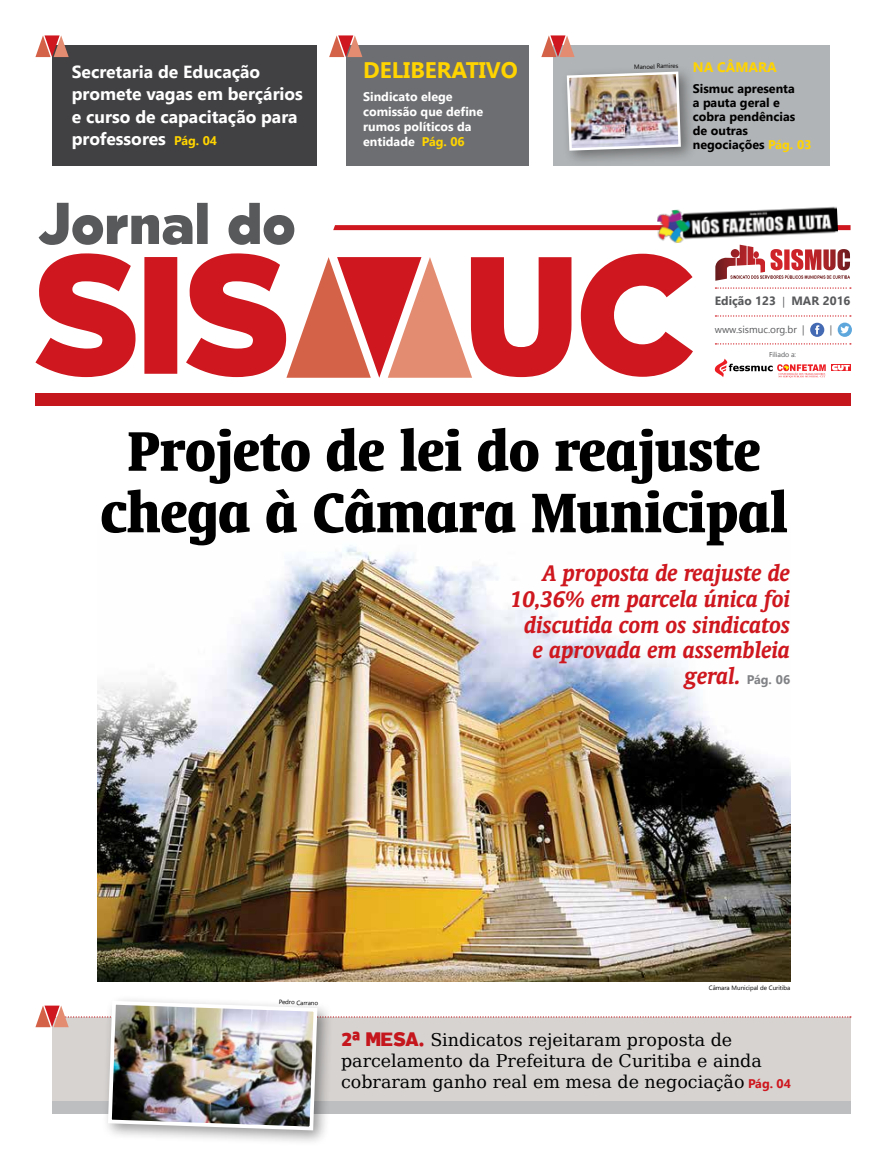
<style>
.page{position:relative;width:886px;height:1170px;background:#fff}
.page>*{position:absolute;margin:0;border:0;box-sizing:border-box;transform-origin:0 0}
.t1{font:700 condensed 63.38px/61.5px "Oranda BT";color:#000;text-align:center}
.t2{font:italic 700 25.75px/25.8px "Oranda BT";color:#ce171e;text-align:right}
.t3{font:700 22.5px "Khmer UI";color:#ffd400}
.t4{font:17.5px/21px "DejaVu Serif";color:#000}
.t5{font:700 17.5px/22.5px "Khmer UI";color:#fff}
.t6{font:700 13.75px "Khmer UI";color:#ffd400}
.t7{font:700 12.5px/14px "Khmer UI";color:#000}
.t8{font:700 12.5px/15.2px "Khmer UI";color:#fff}
.t9{font:700 12px "Khmer UI";color:#58595b}
.t10{font:10px "Khmer UI";color:#58595b}
.t11{font:7px "Khmer UI";letter-spacing:-.01em;color:#58595b}
.t12{font:6.25px "Khmer UI";color:#000}
.s1{font-size:12.5px;color:#ffd400}
.s2{color:#ffd400}
.s3{font-weight:400;font-size:10.75px}
.s4{font-family:"Khmer UI";font-style:normal;font-size:12.5px;color:#808285}
.s5{font-family:"Clan";font-weight:900;color:#c4161c}
.s6{font-family:"Tabarra";font-weight:900;color:#c4161c}
.s7{font-family:"Khmer UI";font-weight:700;font-size:12.5px;color:#ce171e}
</style>
<div class="page">
<img style="left:98px;top:545px;width:692px;height:436px">
<div style="left:35px;top:393px;width:815px;height:12px;background:#c4161c"></div>
<div style="left:52px;top:45px;width:264px;height:120px;background:#414042"></div>
<svg style="left:35px;top:35px;width:34px;height:22px"></svg>
<div style="left:346px;top:45px;width:182px;height:120px;background:#6d6e71"></div>
<svg style="left:329px;top:35px;width:33px;height:22px"></svg>
<div style="left:553px;top:45px;width:276px;height:120px;background:#b1b4b6"></div>
<svg style="left:541px;top:35px;width:34px;height:22px"></svg>
<svg style="left:333px;top:225px;width:517px;height:5px;background:#cf1d24"></svg>
<svg style="left:810px;top:322px;width:14px;height:15px"></svg>
<svg style="left:838px;top:322px;width:14px;height:15px"></svg>
<svg style="left:840px;top:326px;width:9px;height:7px"></svg>
<svg style="left:39px;top:203px;width:255px;height:42px"></svg>
<svg style="left:35px;top:253px;width:658px;height:124px;fill:#ce171e"></svg>
<svg style="left:286px;top:257px;width:186px;height:121px"></svg>
<img style="left:657px;top:206px;width:181px;height:37px">
<svg style="left:715px;top:287px;width:136px;height:2px"></svg>
<svg style="left:715px;top:315px;width:136px;height:1px"></svg>
<svg style="left:715px;top:343px;width:136px;height:1px"></svg>
<svg style="left:730px;top:245px;width:120px;height:34px"></svg>
<svg style="left:831px;top:364px;width:19px;height:7px"></svg>
<svg style="left:832px;top:365px;width:18px;height:5px"></svg>
<svg style="left:715px;top:358px;width:111px;height:20px"></svg>
<div style="left:560px;top:65px;width:137px;height:102px;background:#000;opacity:.4"></div>
<img style="left:565px;top:70px;width:117px;height:82px">
<div style="left:101px;top:994px;width:233px;height:152px;background:#000;opacity:.4"></div>
<img style="left:35px;top:998px;width:816px;height:134px">
<p class="t5" style="left:72px;top:60px;width:233px">Secretaria de Educação promete vagas em berçários e curso de capacitação para professores <span class="s1">Pág. 04</span></p>
<p class="t3" style="left:363px;top:57px;width:156px">Deliberativo</p>
<p class="t8" style="left:363px;top:89px;width:122px">Sindicato elege comissão que define rumos políticos da entidade <span class="s2">Pág. 06</span></p>
<p class="t12" style="left:634px;top:63px;width:46px;rotate:-2deg">Manoel Ramires</p>
<p class="t6" style="left:693px;top:59px;width:86px">Na Câmara</p>
<p class="t7" style="left:693px;top:81px;width:120px">Sismuc apresenta<br>a pauta geral e cobra pendências de outras negociações <span class="s2">Pág. 03</span></p>
<p class="t9" style="left:715px;top:294px;width:137px">Edição 123 <span class="s3">|</span> mar 2016</p>
<p class="t10" style="left:715px;top:324px;width:91px">www.sismuc.org.br |</p>
<p class="t10" style="left:830px;top:324px;width:4px">|</p>
<p class="t11" style="left:769px;top:351px;width:28px">Filiado a:</p>
<h1 class="t1" style="left:101px;top:419px;width:688px">Projeto de lei do reajuste chega à Câmara Municipal</h1>
<h2 class="t2" style="left:510px;top:559px;width:281px">A proposta de reajuste de<br>10,36% em parcela única foi discutida com os sindicatos e aprovada em assembleia geral. <span class="s4">Pág. 06</span></h2>
<p class="t12" style="left:279px;top:997px;width:41px;rotate:3deg">Pedro Carrano</p>
<p class="t12" style="left:709px;top:983px;width:83px">Câmara Municipal de Curitiba</p>
<p class="t4" style="left:341px;top:1027px;width:451px"><span class="s5">2ª</span> <span class="s6">MESA.</span> Sindicatos rejeitaram proposta de parcelamento da Prefeitura de Curitiba e ainda cobraram ganho real em mesa de negociação <span class="s7">Pág. 04</span></p>
</div>
